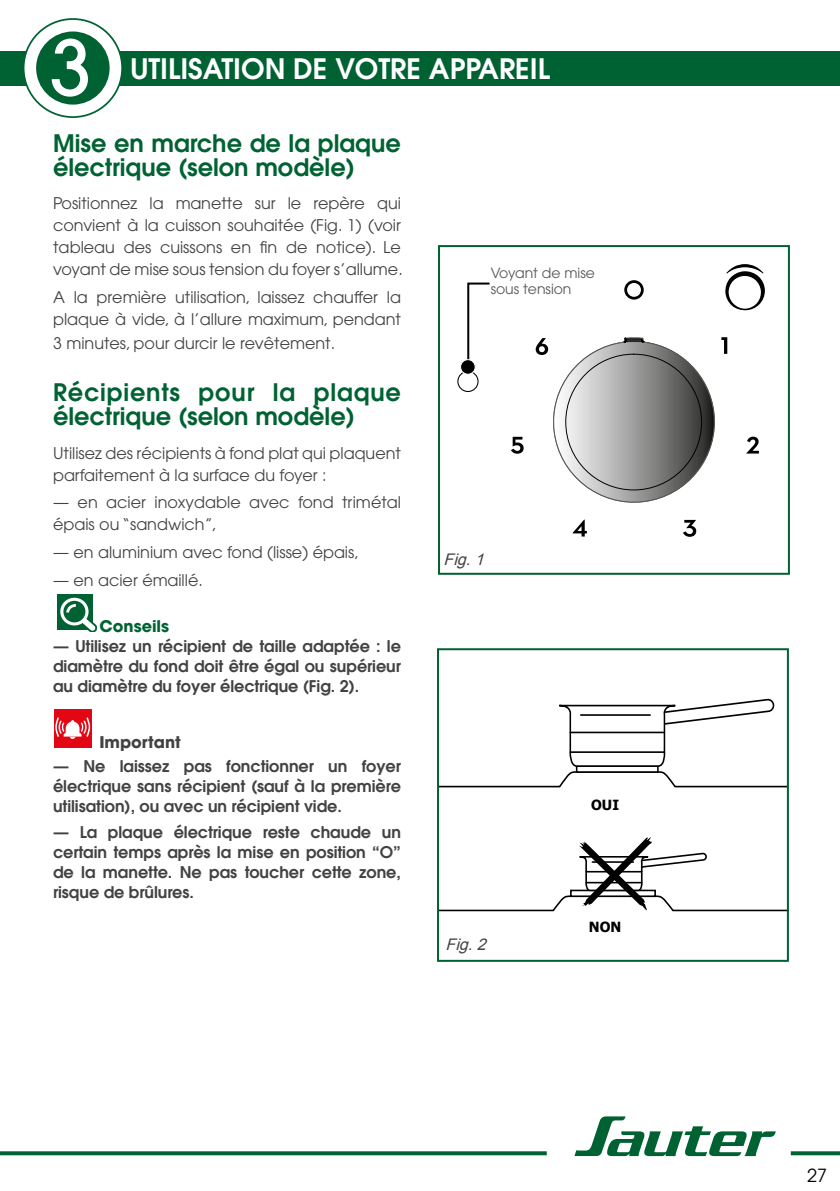
<style>
.page{position:relative;width:840px;height:1191px;background:#fff}
.page>*{position:absolute;margin:0;border:0;box-sizing:border-box;transform-origin:0 0}
.t1{font:500 75.6px "Avant Garde";color:#fff}
.t2{font:600 28px "Avant Garde";color:#fff}
.t3{font:600 24px/24px "Avant Garde";color:#006233}
.t4{font:18px "Avant Garde";color:#000}
.t5{font:16px/22px "Avant Garde";color:#424241}
.t6{font:600 16px/20px "Avant Garde";letter-spacing:-.005em;color:#424241;text-align:justify}
.t7{font:italic 16px "Arial";color:#424241}
.t8{font:700 16px "Avant Garde";color:#424241}
.t9{font:700 16px "Avant Garde";color:#006233}
.t10{font:14px/16px "Avant Garde";color:#575756}
.t11{font:700 14px "Tahoma";color:#000}
</style>
<div class="page">
<div style="left:0;top:51px;width:839px;height:34px;background:#006233"></div>
<svg style="left:1px;top:1151px;width:545px;height:4px;background:#136d42"></svg>
<svg style="left:574px;top:1116px;width:201px;height:40px"></svg>
<svg style="left:790px;top:1151px;width:49px;height:4px"></svg>
<div style="left:24px;top:19px;width:98px;height:98px;background:#fff;border-radius:50%"></div>
<div style="left:23px;top:18px;width:100px;height:100px;border:2px solid #006233;border-radius:50%"></div>
<div style="left:36px;top:31px;width:73px;height:74px;background:#006233;border-radius:50%"></div>
<div style="left:57px;top:594px;width:35px;height:35px;background:#006233"></div>
<svg style="left:59px;top:596px;width:37px;height:35px"></svg>
<div style="left:54px;top:709px;width:37px;height:39px;background:#e30613"></div>
<svg style="left:55px;top:717px;width:35px;height:22px"></svg>
<svg style="left:746px;top:437px;width:12px;height:16px"></svg>
<svg style="left:683px;top:520px;width:12px;height:17px"></svg>
<svg style="left:572px;top:519px;width:14px;height:17px"></svg>
<svg style="left:511px;top:437px;width:12px;height:17px"></svg>
<svg style="left:535px;top:337px;width:191px;height:166px"></svg>
<svg style="left:624px;top:280px;width:19px;height:19px"></svg>
<svg style="left:725px;top:264px;width:39px;height:46px"></svg>
<div style="left:457px;top:371px;width:21px;height:21px;border:1px solid #000;border-radius:50%"></div>
<div style="left:438px;top:245px;width:351px;height:330px;border:2px solid #006233"></div>
<svg style="left:467px;top:282px;width:23px;height:86px"></svg>
<div style="left:460px;top:360px;width:15px;height:14px;background:#000;border-radius:50%"></div>
<div style="left:460px;top:359px;width:15px;height:16px;border:1px solid #fff;border-radius:50%"></div>
<svg style="left:440px;top:837px;width:345px;height:75px"></svg>
<svg style="left:440px;top:699px;width:345px;height:89px"></svg>
<hr style="left:570px;top:731px;width:94px;height:2px;background:#000">
<hr style="left:570px;top:751px;width:94px;height:2px;background:#000">
<hr style="left:580px;top:714px;width:69px;height:2px;background:#000">
<div style="left:437px;top:648px;width:351px;height:313px;border:2px solid #006233"></div>
<h1 class="t1" style="left:50px;top:21px;width:44px">3</h1>
<h3 class="t3" style="left:53px;top:130px;width:349px">Mise en marche de la plaque électrique (selon modèle)</h3>
<p class="t5" style="left:53px;top:192px;width:351px;text-align:justify">Positionnez la manette sur le repère qui convient à la cuisson souhaitée (Fig. 1) (voir tableau des cuissons en fin de notice). Le voyant de mise sous tension du foyer s’allume.</p>
<p class="t5" style="left:53px;top:286px;width:349px">A la première utilisation, laissez chauffer la plaque à vide, à l’allure maximum, pendant</p>
<p class="t5" style="left:53px;top:332px;width:283px">3 minutes, pour durcir le revêtement.</p>
<h3 class="t3" style="left:53px;top:380px;width:349px">Récipients pour la plaque électrique (selon modèle)</h3>
<p class="t5" style="left:53px;top:441px;width:349px">Utilisez des récipients à fond plat qui plaquent parfaitement à la surface du foyer :</p>
<p class="t5" style="left:53px;top:491px;width:349px">— en acier inoxydable avec fond trimétal épais ou “sandwich”,</p>
<p class="t5" style="left:53px;top:541px;width:307px">— en aluminium avec fond (lisse) épais,</p>
<p class="t5" style="left:53px;top:568px;width:151px">— en acier émaillé.</p>
<p class="t9" style="left:99px;top:615px;width:71px">Conseils</p>
<p class="t6" style="left:53px;top:635px;width:349px">— Utilisez un récipient de taille adaptée : le diamètre du fond doit être égal ou supérieur au diamètre du foyer électrique (Fig. 2).</p>
<h2 class="t2" style="left:130px;top:51px;width:421px">UTILISATION DE VOTRE APPAREIL</h2>
<p class="t10" style="left:490px;top:264px;width:106px">Voyant de mise sous tension</p>
<p class="t7" style="left:443px;top:549px;width:47px">Fig.1</p>
<p class="t8" style="left:99px;top:732px;width:83px">Important</p>
<p class="t6" style="left:53px;top:756px;width:349px">— Ne laissez pas fonctionner un foyer électrique sans récipient (sauf à la première utilisation), ou avec un récipient vide.</p>
<p class="t6" style="left:53px;top:821px;width:349px">— La plaque électrique reste chaude un certain temps après la mise en position “O” de la manette. Ne pas toucher cette zone, risque de brûlures.</p>
<p class="t7" style="left:445px;top:934px;width:47px">Fig.2</p>
<p class="t11" style="left:591px;top:795px;width:29px">OUI</p>
<p class="t11" style="left:588px;top:917px;width:34px">NON</p>
<p class="t4" style="left:806px;top:1165px;width:21px">27</p>
</div>
